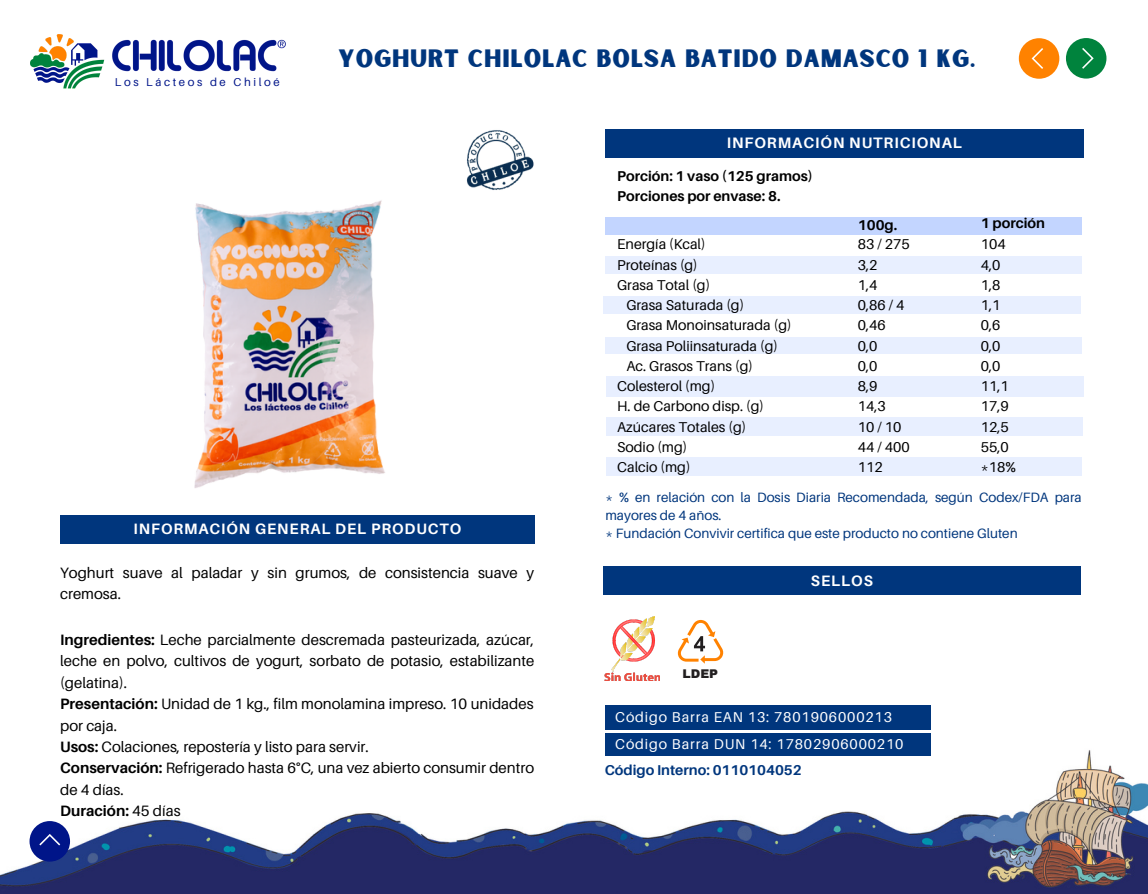
<style>
.page{position:relative;width:1148px;height:894px;background:#fff}
.page>*{position:absolute;margin:0;border:0;box-sizing:border-box;transform-origin:0 0}
.t1{font:24px "Sunborn Sans One";letter-spacing:.035em;color:#00367d}
.t2{font:700 15.15px "Aileron";letter-spacing:.06em;color:#fff}
.t3{font:15px/21.3px "Aileron";color:#000}
.t4{font:700 15px "Aileron";letter-spacing:.06em;color:#fff}
.t5{font:700 15px "Aileron";color:#000}
.t6{font:14.25px "Aileron";color:#000}
.t7{font:14.25px "Aileron";letter-spacing:.06em;color:#fff}
.t8{font:700 14.25px "Aileron";color:#000}
.t9{font:700 14.25px "Aileron";color:#00367d}
.t10{font:13.5px/18px "Aileron";color:#00367d}
.t11{font:900 12.3px "Archivo";color:#221f20}
.t12{font:11.4px "Aileron";letter-spacing:.225em;color:#001589}
.s1{font-weight:700}
.s2{font-weight:400}
</style>
<div class="page">
<img style="left:466px;top:130px;width:68px;height:60px">
<div style="left:605px;top:129px;width:478px;height:28px;background:#00367d"></div>
<img style="left:0;top:733px;width:1148px;height:160px">
<div style="left:604px;top:705px;width:326px;height:24px;background:#00367d"></div>
<div style="left:604px;top:733px;width:326px;height:22px;background:#00367d"></div>
<div style="left:60px;top:515px;width:474px;height:28px;background:#00367d"></div>
<img style="left:30px;top:35px;width:75px;height:54px">
<img style="left:112px;top:39px;width:174px;height:33px">
<div style="left:603px;top:566px;width:477px;height:29px;background:#00367d"></div>
<div style="left:604px;top:256px;width:477px;height:18px;background:#e8efff"></div>
<div style="left:603px;top:296px;width:477px;height:17px;background:#e8efff"></div>
<div style="left:604px;top:337px;width:477px;height:17px;background:#e8efff"></div>
<div style="left:606px;top:376px;width:477px;height:20px;background:#e8efff"></div>
<div style="left:606px;top:417px;width:476px;height:18px;background:#e8efff"></div>
<div style="left:605px;top:217px;width:476px;height:17px;background:#c3d5ff"></div>
<div style="left:606px;top:457px;width:475px;height:19px;background:#e8efff"></div>
<img style="left:604px;top:616px;width:56px;height:64px">
<svg style="left:677px;top:619px;width:46px;height:44px"></svg>
<img style="left:194px;top:200px;width:191px;height:288px">
<div style="left:1065px;top:38px;width:41px;height:41px;background:#00833d;border-radius:20px"></div>
<svg style="left:1082px;top:48px;width:11px;height:21px"></svg>
<div style="left:1018px;top:38px;width:41px;height:41px;background:#ff8200;border-radius:20px"></div>
<svg style="left:1031px;top:48px;width:12px;height:21px"></svg>
<div style="left:30px;top:820px;width:40px;height:41px;background:#001589;border-radius:20px"></div>
<svg style="left:39px;top:834px;width:21px;height:11px"></svg>
<p class="t12" style="left:115px;top:75px;width:166px">Los Lácteos de Chiloé</p>
<p class="t1" style="left:338px;top:43px;width:638px">YOGHURT CHILOLAC BOLSA BATIDO DAMASCO 1 KG.</p>
<p class="t2" style="left:727px;top:133px;width:237px">INFORMACIÓN NUTRICIONAL</p>
<p class="t8" style="left:617px;top:167px;width:197px">Porción: 1 vaso (125 gramos)</p>
<p class="t8" style="left:617px;top:187px;width:165px">Porciones por envase: 8.</p>
<p class="t6" style="left:617px;top:235px;width:90px">Energía (Kcal)</p>
<p class="t6" style="left:617px;top:256px;width:82px">Proteínas (g)</p>
<p class="t6" style="left:617px;top:276px;width:94px">Grasa Total (g)</p>
<p class="t6" style="left:626px;top:296px;width:119px">Grasa Saturada (g)</p>
<p class="t6" style="left:626px;top:316px;width:167px">Grasa Monoinsaturada (g)</p>
<p class="t6" style="left:626px;top:337px;width:153px">Grasa Poliinsaturada (g)</p>
<p class="t6" style="left:626px;top:357px;width:128px">Ac. Grasos Trans (g)</p>
<p class="t6" style="left:617px;top:377px;width:99px">Colesterol (mg)</p>
<p class="t6" style="left:617px;top:397px;width:148px">H. de Carbono disp. (g)</p>
<p class="t6" style="left:617px;top:418px;width:131px">Azúcares Totales (g)</p>
<p class="t6" style="left:617px;top:438px;width:72px">Sodio (mg)</p>
<p class="t6" style="left:617px;top:458px;width:75px">Calcio (mg)</p>
<p class="t8" style="left:858px;top:216px;width:41px">100g.</p>
<p class="t8" style="left:980px;top:214px;width:66px">1 porción</p>
<p class="t6" style="left:858px;top:235px;width:53px">83 / 275</p>
<p class="t6" style="left:858px;top:256px;width:21px">3,2</p>
<p class="t6" style="left:858px;top:276px;width:21px">1,4</p>
<p class="t6" style="left:858px;top:296px;width:48px">0,86 / 4</p>
<p class="t6" style="left:858px;top:316px;width:29px">0,46</p>
<p class="t6" style="left:858px;top:337px;width:21px">0,0</p>
<p class="t6" style="left:858px;top:357px;width:21px">0,0</p>
<p class="t6" style="left:858px;top:377px;width:21px">8,9</p>
<p class="t6" style="left:858px;top:397px;width:29px">14,3</p>
<p class="t6" style="left:858px;top:418px;width:45px">10/10</p>
<p class="t6" style="left:858px;top:438px;width:53px">44 / 400</p>
<p class="t6" style="left:858px;top:458px;width:26px">112</p>
<p class="t6" style="left:980px;top:235px;width:26px">104</p>
<p class="t6" style="left:980px;top:256px;width:21px">4,0</p>
<p class="t6" style="left:980px;top:276px;width:21px">1,8</p>
<p class="t6" style="left:980px;top:296px;width:21px">1,1</p>
<p class="t6" style="left:980px;top:316px;width:21px">0,6</p>
<p class="t6" style="left:980px;top:337px;width:21px">0,0</p>
<p class="t6" style="left:980px;top:357px;width:21px">0,0</p>
<p class="t6" style="left:980px;top:377px;width:29px">11,1</p>
<p class="t6" style="left:980px;top:397px;width:29px">17,9</p>
<p class="t6" style="left:980px;top:418px;width:29px">12,5</p>
<p class="t6" style="left:980px;top:438px;width:29px">55,0</p>
<p class="t6" style="left:980px;top:458px;width:37px">*18%</p>
<p class="t4" style="left:134px;top:519px;width:329px">INFORMACIÓN GENERAL DEL PRODUCTO</p>
<p class="t3" style="left:60px;top:561px;width:475px">Yoghurt suave al paladar y sin grumos, de consistencia suave y cremosa.</p>
<p class="t3" style="left:60px;top:628px;width:475px;text-align:justify"><span class="s1">Ingredientes:</span> Leche parcialmente descremada pasteurizada, azúcar, leche en polvo, cultivos de yogurt, sorbato de potasio, estabilizante (gelatina).</p>
<p class="t3" style="left:60px;top:692px;width:475px"><span class="s1">Presentación:</span> Unidad de 1 kg., film monolamina impreso. 10 unidades por caja.</p>
<p class="t3" style="left:60px;top:735px;width:310px"><span class="s1">Usos:</span> Colaciones, repostería y listo para servir.</p>
<p class="t3" style="left:60px;top:757px;width:475px"><span class="s1">Conservación:</span> Refrigerado hasta 6°C, una vez abierto consumir dentro de 4 días.</p>
<p class="t5" style="left:60px;top:801px;width:122px">Duración: <span class="s2">45 días</span></p>
<p class="t10" style="left:605px;top:487px;width:478px">* % en relación con la Dosis Diaria Recomendada, según Codex/FDA para mayores de 4 años.</p>
<p class="t10" style="left:605px;top:523px;width:414px">* Fundación Convivir certifica que este producto no contiene Gluten</p>
<p class="t11" style="left:682px;top:666px;width:37px">LDEP</p>
<p class="t2" style="left:811px;top:570px;width:64px">SELLOS</p>
<p class="t7" style="left:615px;top:708px;width:278px">Código Barra EAN 13: 7801906000213</p>
<p class="t7" style="left:615px;top:735px;width:290px">Código Barra DUN 14: 17802906000210</p>
<p class="t9" style="left:604px;top:761px;width:198px">Código Interno: 0110104052</p>
</div>
